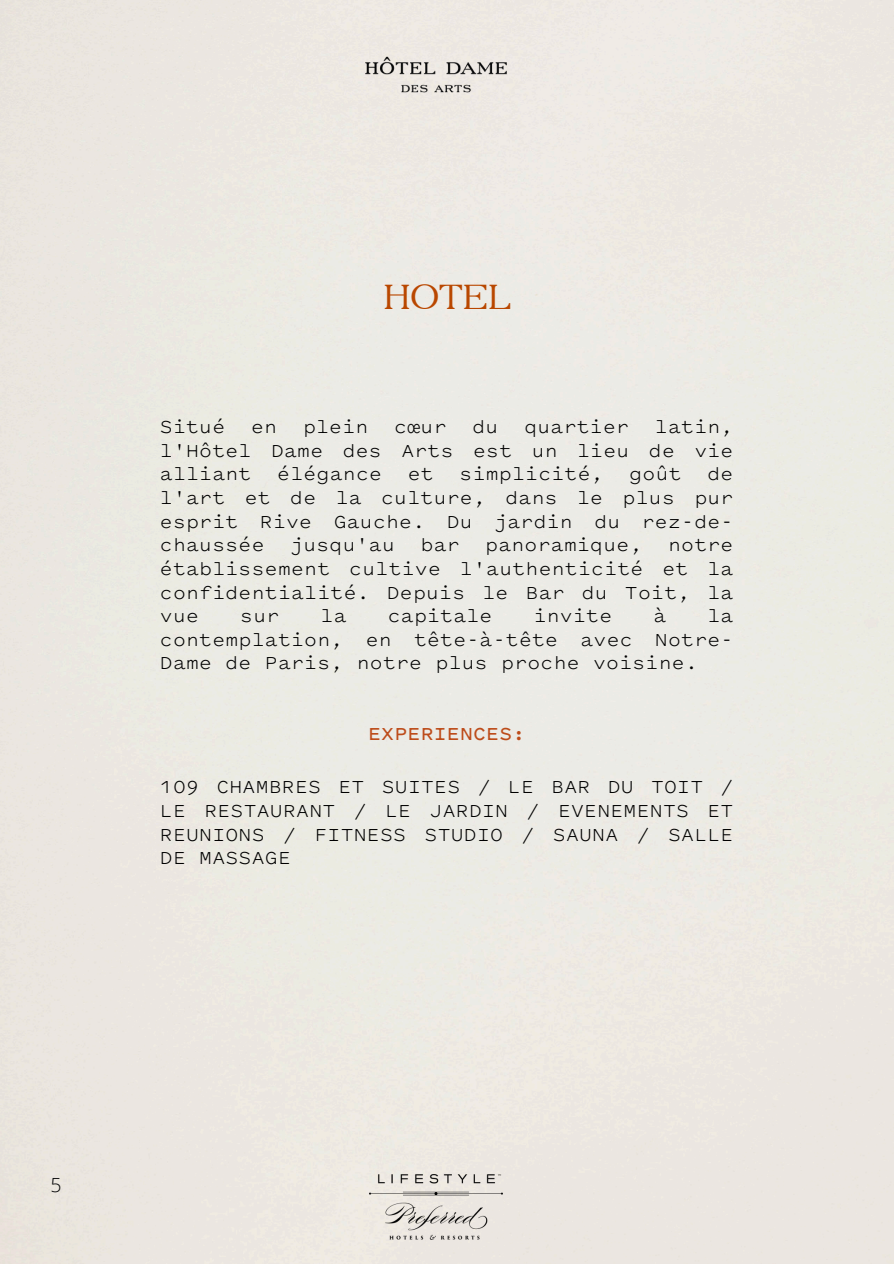
<style>
.page{position:relative;width:894px;height:1264px;background:#fff}
.page>*{position:absolute;margin:0;border:0;box-sizing:border-box;transform-origin:0 0}
.t1{font:34.5px "Engravers Roman BT";color:#b94700}
.t2{font:21px/23.7px "Pitch Sans";letter-spacing:.01em;color:#000;text-align:justify}
.t3{font:600 21px "Pitch Sans";letter-spacing:.01em;color:#bd4c1a}
.t4{font:300 19.5px "Open Sans";color:#030405}
</style>
<div class="page">
<div style="left:0;top:0;width:893px;height:1263px;background:#ebeae1"></div>
<img style="left:370px;top:1174px;width:132px;height:65px">
<img style="left:347px;top:44px;width:178px;height:62px">
<p class="t1" style="left:383px;top:274px;width:128px">HOTEL</p>
<p class="t2" style="left:160px;top:415px;width:575px">Situé en plein cœur du quartier latin, l'Hôtel Dame des Arts est un lieu de vie alliant élégance et simplicité, goût de l'art et de la culture, dans le plus pur esprit Rive Gauche. Du jardin du rez-de&shy;chaussée jusqu'au bar panoramique, notre établissement cultive l'authenticité et la confidentialité. Depuis le Bar du Toit, la vue</p>
<p class="t2" style="left:240px;top:604px;width:41px">sur</p>
<p class="t2" style="left:320px;top:604px;width:28px">la</p>
<p class="t2" style="left:387px;top:604px;width:106px">capitale</p>
<p class="t2" style="left:533px;top:604px;width:80px">invite</p>
<p class="t2" style="left:653px;top:604px;width:14px">à</p>
<p class="t2" style="left:160px;top:604px;width:575px;text-indent:547px">la contemplation, en tête-à-tête avec Notre-Dame de Paris, notre plus proche voisine.</p>
<h3 class="t3" style="left:368px;top:722px;width:159px">EXPERIENCES:</h3>
<p class="t2" style="left:160px;top:775px;width:575px">109 CHAMBRES ET SUITES / LE BAR DU TOIT / LE RESTAURANT / LE JARDIN / EVENEMENTS ET REUNIONS / FITNESS STUDIO / SAUNA / SALLE DE MASSAGE</p>
<h1 class="t4" style="left:50px;top:1171px;width:13px">5</h1>
</div>
